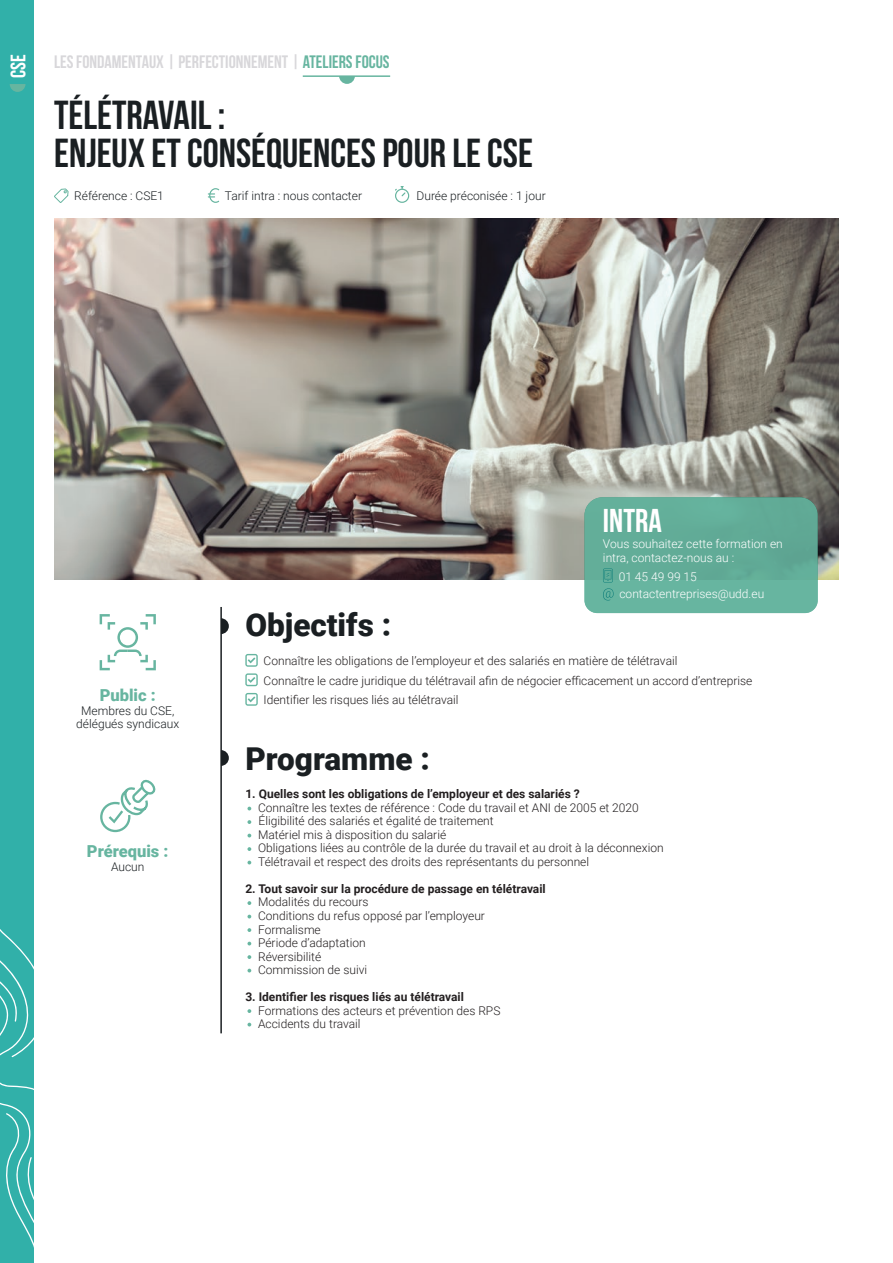
<style>
.page{position:relative;width:893px;height:1263px;background:#fff}
.page>*{position:absolute;margin:0;border:0;box-sizing:border-box;transform-origin:0 0}
.t1{font:40.5px/37.5px "Bebas Neue";color:#1a1f22}
.t2{font:33px "Bebas Neue";color:#fff}
.t3{font:900 31.5px "Roboto";color:#1a1f22}
.t4{font:21px "Bebas Neue";color:#fff}
.t5{font:18px "Bebas Neue";color:#d8d7da}
.t6{font:900 16.5px "Roboto";color:#67b5a0}
.t7{font:300 12px/13.5px "Roboto";color:#231f20}
.t8{font:700 12px "Roboto";color:#231f20}
.t9{font:300 12px/13.5px "Roboto";color:#1a1f22;text-align:center}
.t10{font:300 12px/13.5px "Roboto";color:#fff}
.s1{color:#67b5a0}
</style>
<div class="page">
<div style="left:0;top:0;width:34px;height:1263px;background:#31b0a9"></div>
<svg style="left:0;top:929px;width:34px;height:319px"></svg>
<svg style="left:100px;top:779px;width:56px;height:54px"></svg>
<svg style="left:100px;top:614px;width:56px;height:56px"></svg>
<svg style="left:54px;top:188px;width:15px;height:15px"></svg>
<svg style="left:208px;top:188px;width:12px;height:15px"></svg>
<div style="left:395px;top:189px;width:14px;height:14px;border:1px solid #67b5a0;border-radius:50%"></div>
<svg style="left:395px;top:186px;width:12px;height:11px"></svg>
<hr style="left:220px;top:607px;width:2px;height:426px;background:#1a1f22">
<svg style="left:222px;top:618px;width:7px;height:16px"></svg>
<svg style="left:222px;top:750px;width:7px;height:16px"></svg>
<svg style="left:247px;top:807px;width:4px;height:3px"></svg>
<svg style="left:247px;top:820px;width:4px;height:4px"></svg>
<svg style="left:247px;top:834px;width:4px;height:3px"></svg>
<svg style="left:247px;top:847px;width:4px;height:4px"></svg>
<svg style="left:247px;top:861px;width:4px;height:3px"></svg>
<svg style="left:247px;top:901px;width:4px;height:4px"></svg>
<svg style="left:247px;top:915px;width:4px;height:3px"></svg>
<svg style="left:247px;top:928px;width:4px;height:4px"></svg>
<svg style="left:247px;top:942px;width:4px;height:3px"></svg>
<svg style="left:247px;top:955px;width:4px;height:4px"></svg>
<svg style="left:247px;top:969px;width:4px;height:3px"></svg>
<svg style="left:247px;top:1009px;width:4px;height:4px"></svg>
<svg style="left:247px;top:1023px;width:4px;height:3px"></svg>
<img style="left:54px;top:218px;width:785px;height:361px">
<svg style="left:245px;top:654px;width:13px;height:13px"></svg>
<svg style="left:245px;top:673px;width:13px;height:13px"></svg>
<svg style="left:245px;top:693px;width:13px;height:13px"></svg>
<svg style="left:10px;top:84px;width:16px;height:8px"></svg>
<div style="left:584px;top:497px;width:234px;height:116px;background:#63ae99"></div>
<hr style="left:303px;top:75px;width:87px;height:2px;background:#67b5a0">
<svg style="left:339px;top:77px;width:16px;height:7px"></svg>
<h3 class="t4" style="left:7px;top:78px;width:25px;rotate:-90deg">CSE</h3>
<h3 class="t5" style="left:54px;top:52px;width:337px">LES FONDAMENTAUX | PERFECTIONNEMENT | <span class="s1">ATELIERS FOCUS</span></h3>
<h1 class="t1" style="left:54px;top:96px;width:480px">TÉLÉTRAVAIL :<br>ENJEUX ET CONSÉQUENCES POUR LE CSE</h1>
<p class="t9" style="left:74px;top:188px;width:91px">Référence : CSE1</p>
<p class="t9" style="left:225px;top:188px;width:139px">Tarif intra : nous contacter</p>
<p class="t9" style="left:417px;top:188px;width:131px">Durée préconisée : 1 jour</p>
<h3 class="t6" style="left:100px;top:684px;width:58px">Public :</h3>
<p class="t9" style="left:76px;top:703px;width:104px">Membres du CSE, délégués syndicaux</p>
<h3 class="t6" style="left:87px;top:840px;width:83px">Prérequis :</h3>
<p class="t9" style="left:111px;top:859px;width:35px">Aucun</p>
<h3 class="t3" style="left:245px;top:603px;width:147px">Objectifs :</h3>
<h2 class="t2" style="left:603px;top:503px;width:60px">INTRA</h2>
<p class="t10" style="left:603px;top:536px;width:181px">Vous souhaitez cette formation en intra, contactez-nous au :</p>
<p class="t10" style="left:619px;top:568px;width:147px;line-height:16.5px">01 45 49 99 15 contactentreprises@udd.eu</p>
<p class="t7" style="left:264px;top:651px;width:490px;line-height:19.5px">Connaître les obligations de l’employeur et des salariés en matière de télétravail<br>Connaître le cadre juridique du télétravail afin de négocier efficacement un accord d’entreprise<br>Identifier les risques liés au télétravail</p>
<h3 class="t3" style="left:245px;top:737px;width:186px">Programme :</h3>
<p class="t8" style="left:245px;top:786px;width:336px">1. Quelles sont les obligations de l’employeur et des salariés ?</p>
<p class="t7" style="left:258px;top:800px;width:407px">Connaître les textes de référence : Code du travail et ANI de 2005 et 2020<br>Éligibilité des salariés et égalité de traitement<br>Matériel mis à disposition du salarié<br>Obligations liées au contrôle de la durée du travail et au droit à la déconnexion Télétravail et respect des droits des représentants du personnel</p>
<p class="t8" style="left:245px;top:880px;width:302px">2. Tout savoir sur la procédure de passage en télétravail</p>
<p class="t7" style="left:258px;top:895px;width:228px">Modalités du recours<br>Conditions du refus opposé par l’employeur<br>Formalisme<br>Période d’adaptation<br>Réversibilité<br>Commission de suivi</p>
<p class="t8" style="left:245px;top:988px;width:220px">3. Identifier les risques liés au télétravail</p>
<p class="t7" style="left:258px;top:1003px;width:244px">Formations des acteurs et prévention des RPS<br>Accidents du travail</p>
</div>
